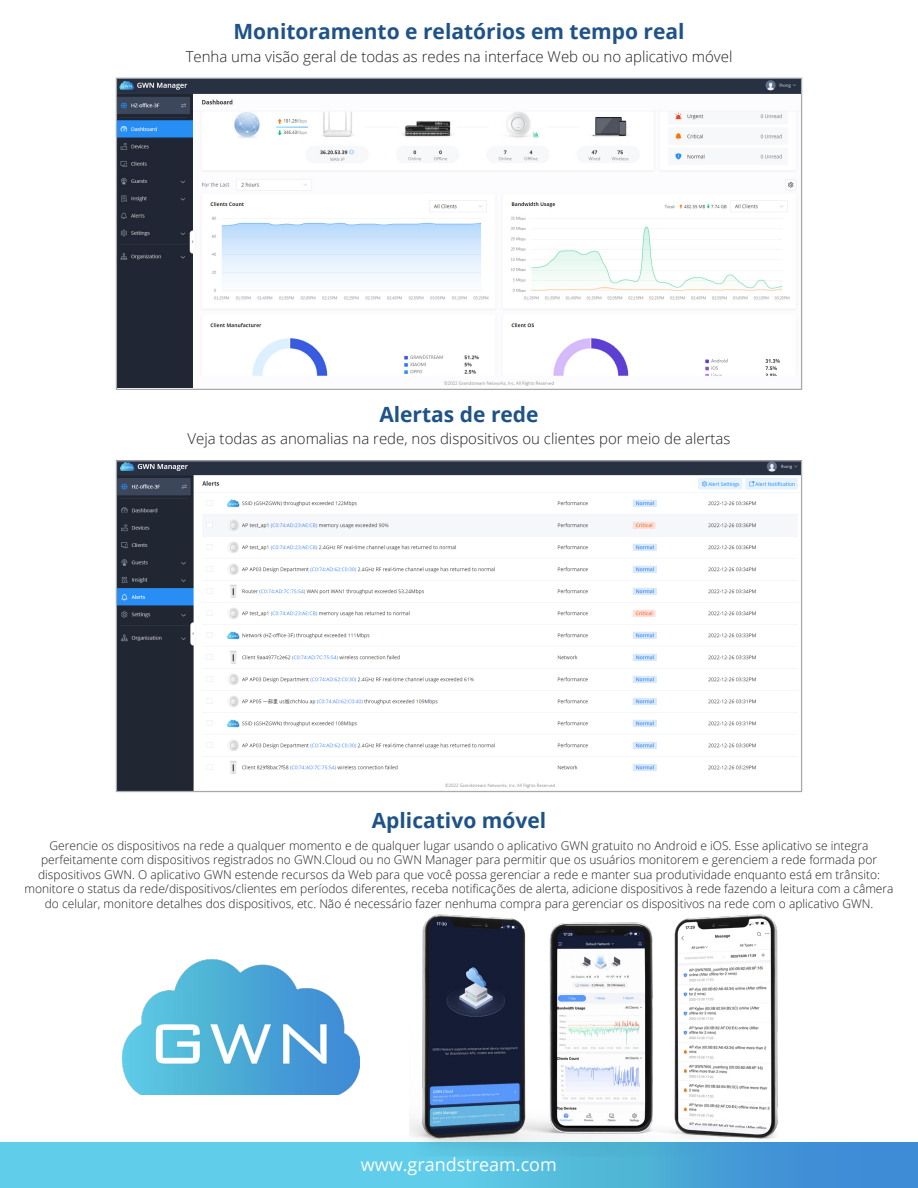
<style>
.page{position:relative;width:918px;height:1188px;background:#fff}
.page>*{position:absolute;margin:0;border:0;box-sizing:border-box;transform-origin:0 0}
.Body{font:700 21px "Open Sans";color:#1f5388}
.t1{font:18px "Open Sans";color:#fff}
.t2{font:300 15px "Open Sans";color:#231f20}
.t3{font:300 12px/14.4px "Open Sans";color:#231f20;text-align:center}
</style>
<div class="page">
<svg style="left:0;top:1143px;width:918px;height:45px;background:#56bae2"></svg>
<img style="left:118px;top:80px;width:682px;height:308px">
<img style="left:118px;top:462px;width:682px;height:328px">
<img style="left:410px;top:914px;width:385px;height:243px">
<img style="left:123px;top:959px;width:237px;height:135px">
<p class="Body" style="left:233px;top:17px;width:453px">Monitoramento e relatórios em tempo real</p>
<p class="t2" style="left:186px;top:46px;width:548px">Tenha uma visão geral de todas as redes na interface Web ou no aplicativo móvel</p>
<p class="Body" style="left:379px;top:399px;width:161px">Alertas de rede</p>
<p class="t2" style="left:188px;top:428px;width:545px">Veja todas as anomalias na rede, nos dispositivos ou clientes por meio de alertas</p>
<p class="Body" style="left:372px;top:806px;width:176px">Aplicativo móvel</p>
<p class="t3" style="left:25px;top:838px;width:871px">Gerencie os dispositivos na rede a qualquer momento e de qualquer lugar usando o aplicativo GWN gratuito no Android e iOS. Esse aplicativo se integra perfeitamente com dispositivos registrados no GWN.Cloud ou no GWN Manager para permitir que os usuários monitorem e gerenciem a rede formada por dispositivos GWN. O aplicativo GWN estende recursos da Web para que você possa gerenciar a rede e manter sua produtividade enquanto está em trânsito: monitore o status da rede/dispositivos/clientes em períodos diferentes, receba notificações de alerta, adicione dispositivos à rede fazendo a leitura com a câmera do celular, monitore detalhes dos dispositivos, etc. Não é necessário fazer nenhuma compra para gerenciar os dispositivos na rede com o aplicativo GWN.</p>
<p class="t1" style="left:361px;top:1152px;width:198px">www.grandstream.com</p>
</div>
